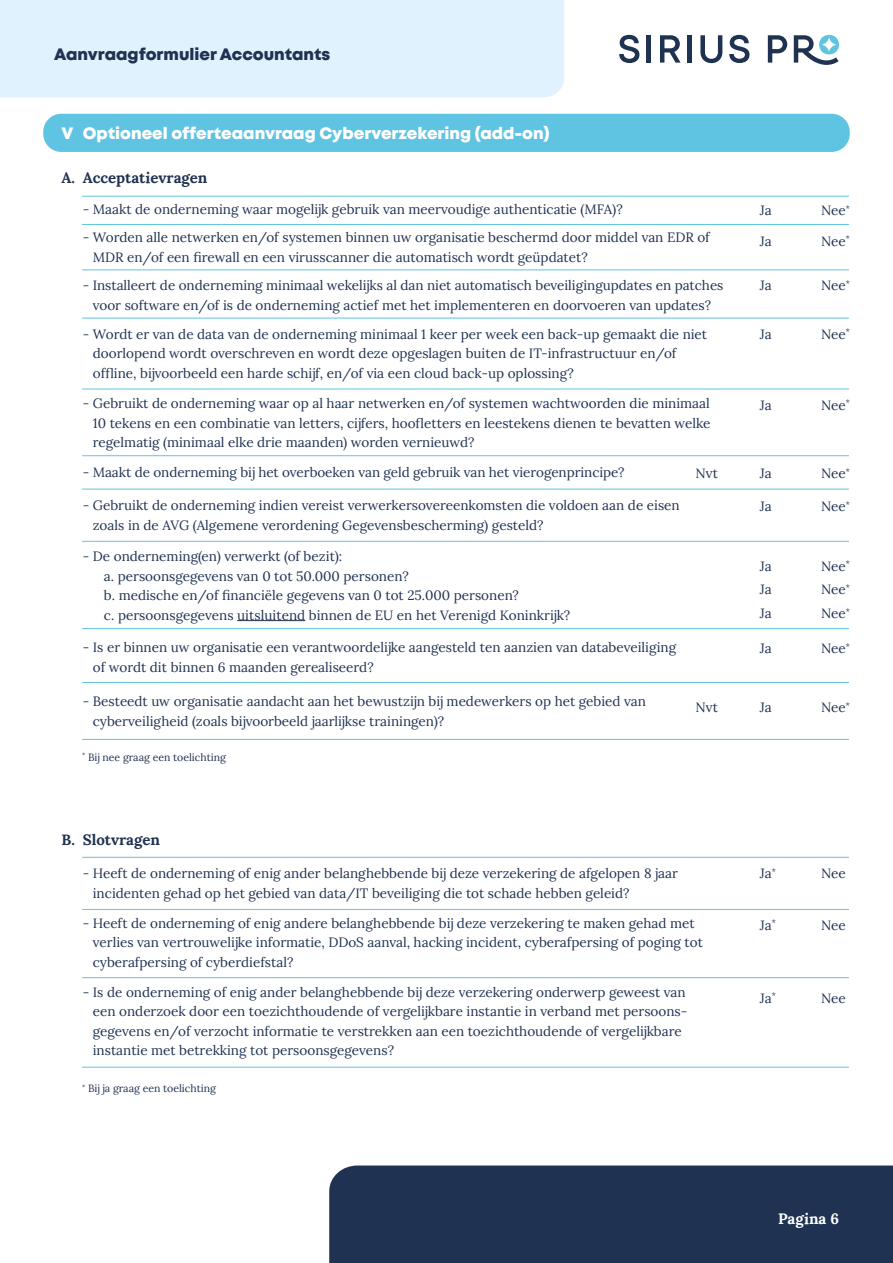
<style>
.page{position:relative;width:893px;height:1263px;background:#fff}
.page>*{position:absolute;margin:0;border:0;box-sizing:border-box;transform-origin:0 0}
.t1{font:16.5px "Mont Heavy DEMO";color:#fff}
.t2{font:16.5px "Mont Heavy DEMO";color:#203252}
.t3{font:700 15px "Lora";color:#203252}
.t4{font:700 15px "Lora";color:#fff}
.t5{font:13.5px/19.5px "Lora";color:#203252}
.t6{font:10.5px "Lora";color:#203252}
</style>
<div class="page">
<div style="left:0;top:0;width:564px;height:97px;background:#dff2fd"></div>
<svg style="left:619px;top:35px;width:20px;height:28px"></svg>
<hr style="left:647px;top:35px;width:4px;height:28px;background:#203252">
<svg style="left:660px;top:35px;width:21px;height:28px"></svg>
<div style="left:687px;top:35px;width:5px;height:28px;background:#203252"></div>
<svg style="left:700px;top:35px;width:22px;height:28px"></svg>
<svg style="left:729px;top:35px;width:20px;height:28px"></svg>
<svg style="left:768px;top:35px;width:19px;height:28px"></svg>
<svg style="left:794px;top:35px;width:45px;height:30px"></svg>
<div style="left:329px;top:1165px;width:564px;height:98px;background:#203252"></div>
<div style="left:43px;top:114px;width:807px;height:38px;background:#5fc4e1;border-radius:18px"></div>
<hr style="left:237px;top:620px;width:68px;height:1px;background:#203252">
<hr style="left:82px;top:196px;width:767px;height:1px;background:#5fc4e1">
<hr style="left:82px;top:224px;width:767px;height:1px;background:#5fc4e1">
<hr style="left:82px;top:270px;width:767px;height:1px;background:#5fc4e1">
<hr style="left:82px;top:318px;width:767px;height:1px;background:#5fc4e1">
<hr style="left:82px;top:389px;width:767px;height:1px;background:#5fc4e1">
<hr style="left:82px;top:455px;width:767px;height:1px;background:#5fc4e1">
<hr style="left:82px;top:489px;width:767px;height:1px;background:#5fc4e1">
<hr style="left:82px;top:541px;width:767px;height:1px;background:#5fc4e1">
<hr style="left:82px;top:628px;width:767px;height:1px;background:#5fc4e1">
<hr style="left:82px;top:682px;width:767px;height:1px;background:#5fc4e1">
<hr style="left:82px;top:739px;width:767px;height:1px;background:#5fc4e1">
<hr style="left:82px;top:909px;width:767px;height:1px;background:#5fc4e1">
<hr style="left:82px;top:977px;width:767px;height:1px;background:#5fc4e1">
<hr style="left:82px;top:1067px;width:767px;height:1px;background:#5fc4e1">
<hr style="left:82px;top:857px;width:767px;height:1px;background:#5fc4e1">
<p class="t2" style="left:54px;top:45px;width:278px">Aanvraagformulier Accountants</p>
<p class="t1" style="left:62px;top:124px;width:489px">V Optioneel offerteaanvraag Cyberverzekering (add-on)</p>
<p class="t3" style="left:62px;top:165px;width:147px">A. Acceptatievragen</p>
<p class="t5" style="left:83px;top:198px;width:542px">- Maakt de onderneming waar mogelijk gebruik van meervoudige authenticatie (MFA)?</p>
<p class="t5" style="left:93px;top:227px;width:618px;text-indent:-10px">- Worden alle netwerken en/of systemen binnen uw organisatie beschermd door middel van EDR of<br>MDR en/of een firewall en een virusscanner die automatisch wordt geüpdatet?</p>
<p class="t5" style="left:83px;top:275px;width:642px;text-align:center">- Installeert de onderneming minimaal wekelijks al dan niet automatisch beveiligingupdates en patches voor software en/of is de onderneming actief met het implementeren en doorvoeren van updates?</p>
<p class="t5" style="left:93px;top:323px;width:616px;text-indent:-10px">- Wordt er van de data van de onderneming minimaal 1 keer per week een back-up gemaakt die niet doorlopend wordt overschreven en wordt deze opgeslagen buiten de IT-infrastructuur en/of offline, bijvoorbeeld een harde schijf, en/of via een cloud back-up oplossing?</p>
<p class="t5" style="left:93px;top:393px;width:619px;text-align:justify;text-indent:-10px">- Gebruikt de onderneming waar op al haar netwerken en/of systemen wachtwoorden die minimaal 10 tekens en een combinatie van letters, cijfers, hoofletters en leestekens dienen te bevatten welke regelmatig (minimaal elke drie maanden) worden vernieuwd?</p>
<p class="t5" style="left:83px;top:462px;width:543px">- Maakt de onderneming bij het overboeken van geld gebruik van het vierogenprincipe?</p>
<p class="t5" style="left:93px;top:495px;width:588px;text-indent:-10px">- Gebruikt de onderneming indien vereist verwerkersovereenkomsten die voldoen aan de eisen zoals in de AVG (Algemene verordening Gegevensbescherming) gesteld?</p>
<p class="t5" style="left:104px;top:546px;width:468px;text-indent:-21px">- De onderneming(en) verwerkt (of bezit):<br>a. persoonsgegevens van 0 tot 50.000 personen?<br>b. medische en/of financiële gegevens van 0 tot 25.000 personen?<br>c. persoonsgegevens uitsluitend binnen de EU en het Verenigd Koninkrijk?</p>
<p class="t5" style="left:93px;top:637px;width:585px;text-indent:-10px">- Is er binnen uw organisatie een verantwoordelijke aangesteld ten aanzien van databeveiliging of wordt dit binnen 6 maanden gerealiseerd?</p>
<p class="t5" style="left:93px;top:691px;width:554px;text-indent:-10px">- Besteedt uw organisatie aandacht aan het bewustzijn bij medewerkers op het gebied van cyberveiligheid (zoals bijvoorbeeld jaarlijkse trainingen)?</p>
<p class="t5" style="left:760px;top:200px;width:13px">Ja</p>
<p class="t5" style="left:760px;top:230px;width:13px">Ja</p>
<p class="t5" style="left:760px;top:275px;width:13px">Ja</p>
<p class="t5" style="left:760px;top:323px;width:13px">Ja</p>
<p class="t5" style="left:760px;top:394px;width:13px">Ja</p>
<p class="t5" style="left:695px;top:463px;width:24px">Nvt</p>
<p class="t5" style="left:760px;top:463px;width:13px">Ja</p>
<p class="t5" style="left:760px;top:496px;width:13px">Ja</p>
<p class="t5" style="left:760px;top:553px;width:13px;line-height:23.9px;text-align:justify">Ja Ja Ja</p>
<p class="t5" style="left:760px;top:638px;width:13px">Ja</p>
<p class="t5" style="left:695px;top:696px;width:24px">Nvt</p>
<p class="t5" style="left:760px;top:696px;width:13px">Ja</p>
<p class="t6" style="left:82px;top:749px;width:145px"><sup>*</sup> Bij nee graag een toelichting</p>
<p class="t3" style="left:62px;top:827px;width:100px">B. Slotvragen</p>
<p class="t5" style="left:93px;top:863px;width:587px;text-indent:-10px">- Heeft de onderneming of enig ander belanghebbende bij deze verzekering de afgelopen 8 jaar incidenten gehad op het gebied van data/IT beveiliging die tot schade hebben geleid?</p>
<p class="t5" style="left:93px;top:912px;width:612px;text-indent:-10px">- Heeft de onderneming of enig andere belanghebbende bij deze verzekering te maken gehad met verlies van vertrouwelijke informatie, DDoS aanval, hacking incident, cyberafpersing of poging tot cyberafpersing of cyberdiefstal?</p>
<p class="t5" style="left:93px;top:981px;width:596px;text-indent:-10px">- Is de onderneming of enig ander belanghebbende bij deze verzekering onderwerp geweest van een onderzoek door een toezichthoudende of vergelijkbare instantie in verband met persoons&shy;gegevens en/of verzocht informatie te verstrekken aan een toezichthoudende of vergelijkbare instantie met betrekking tot persoonsgegevens?</p>
<p class="t6" style="left:82px;top:1080px;width:135px"><sup>*</sup> Bij ja graag een toelichting</p>
<p class="t5" style="left:760px;top:863px;width:17px">Ja<sup>*</sup></p>
<p class="t5" style="left:760px;top:914px;width:17px">Ja<sup>*</sup></p>
<p class="t5" style="left:760px;top:987px;width:17px">Ja<sup>*</sup></p>
<p class="t5" style="left:821px;top:200px;width:30px">Nee<sup>*</sup></p>
<p class="t5" style="left:821px;top:230px;width:30px">Nee<sup>*</sup></p>
<p class="t5" style="left:821px;top:275px;width:30px">Nee<sup>*</sup></p>
<p class="t5" style="left:821px;top:323px;width:30px">Nee<sup>*</sup></p>
<p class="t5" style="left:821px;top:394px;width:30px">Nee<sup>*</sup></p>
<p class="t5" style="left:821px;top:463px;width:30px">Nee<sup>*</sup></p>
<p class="t5" style="left:821px;top:496px;width:30px">Nee<sup>*</sup></p>
<p class="t5" style="left:821px;top:553px;width:30px;line-height:23.9px;text-align:justify">Nee<sup>* </sup>Nee<sup>* </sup>Nee<sup>*</sup></p>
<p class="t5" style="left:821px;top:638px;width:30px">Nee<sup>*</sup></p>
<p class="t5" style="left:821px;top:697px;width:30px">Nee<sup>*</sup></p>
<p class="t5" style="left:821px;top:863px;width:26px">Nee</p>
<p class="t5" style="left:821px;top:914px;width:26px">Nee</p>
<p class="t5" style="left:821px;top:987px;width:26px">Nee</p>
<p class="t4" style="left:778px;top:1206px;width:62px">Pagina 6</p>
</div>
